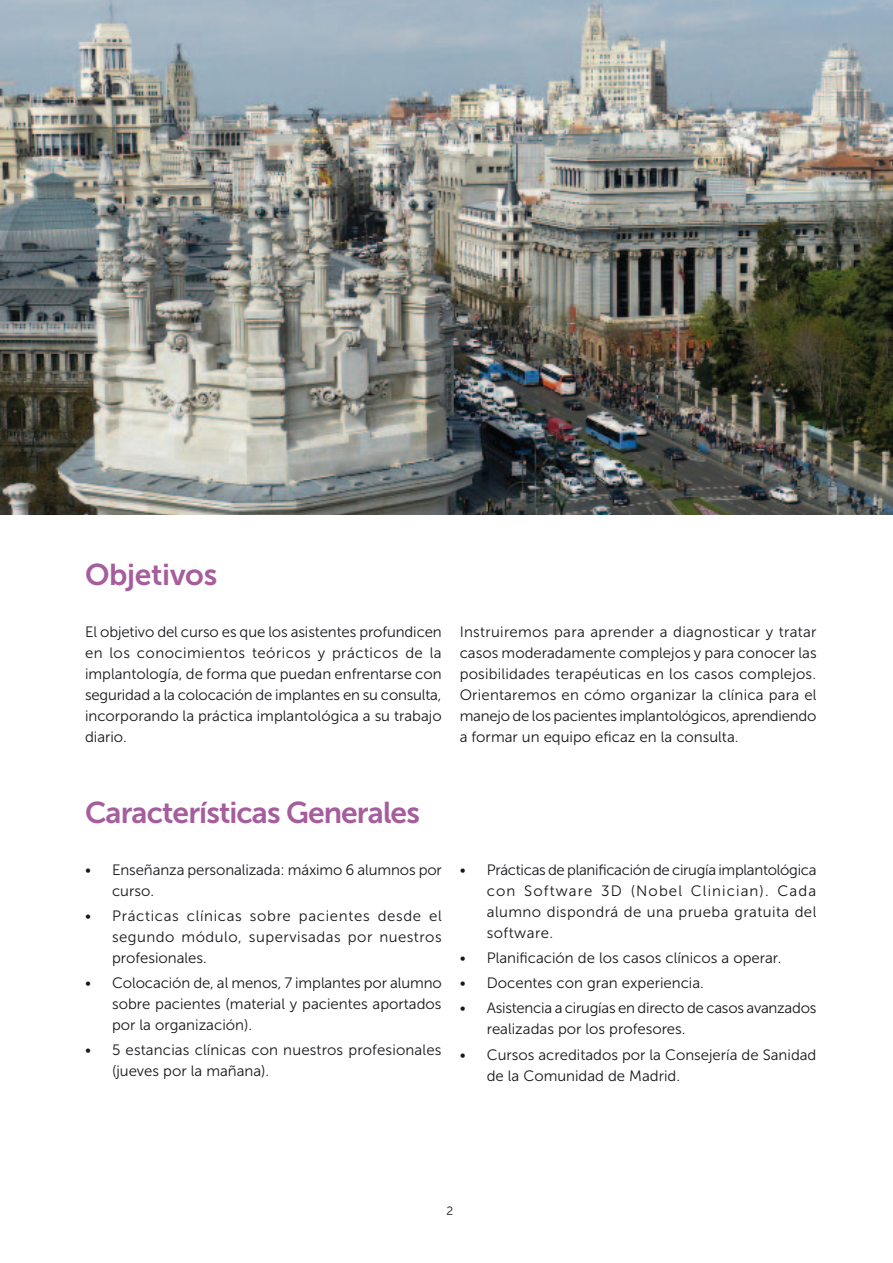
<style>
.page{position:relative;width:893px;height:1263px;background:#fff}
.page>*{position:absolute;margin:0;border:0;box-sizing:border-box;transform-origin:0 0}
.t1{font:30px "Museo Sans 700";letter-spacing:-.03em;color:#a65d9d}
.t2{font:30px "Museo Sans 700";letter-spacing:-.01em;color:#a65d9d}
.t3{font:15px/21px "Museo Sans 300";color:#1a171c;text-align:justify}
.t4{font:12px "Museo Sans 300";color:#1a171c}
</style>
<div class="page">
<img style="left:0;top:0;width:893px;height:515px">
<h1 class="t2" style="left:85px;top:558px;width:134px">Objetivos</h1>
<p class="t3" style="left:85px;top:621px;width:358px">El objetivo del curso es que los asistentes profundicen en los conocimientos teóricos y prácticos de la implantología, de forma que puedan enfrentarse con seguridad a la colocación de implantes en su consulta, incorporando la práctica implantológica a su trabajo diario.</p>
<p class="t3" style="left:460px;top:621px;width:358px">Instruiremos para aprender a diagnosticar y tratar casos moderadamente complejos y para conocer las posibilidades terapéuticas en los casos complejos.<br>Orientaremos en cómo organizar la clínica para el manejo de los pacientes implantológicos, aprendiendo a formar un equipo eficaz en la consulta.</p>
<h1 class="t1" style="left:85px;top:796px;width:336px">Características Generales</h1>
<p class="t3" style="left:112px;top:859px;width:331px;text-indent:-27px">• Enseñanza personalizada: máximo 6 alumnos por curso.</p>
<p class="t3" style="left:112px;top:905px;width:331px;text-indent:-27px">• Prácticas clínicas sobre pacientes desde el segundo módulo, supervisadas por nuestros profesionales.</p>
<p class="t3" style="left:112px;top:972px;width:331px;text-indent:-27px">• Colocación de, al menos, 7 implantes por alumno sobre pacientes (material y pacientes aportados por la organización).</p>
<p class="t3" style="left:112px;top:1040px;width:331px;text-indent:-27px">• 5 estancias clínicas con nuestros profesionales (jueves por la mañana).</p>
<p class="t3" style="left:487px;top:859px;width:331px;text-indent:-27px">• Prácticas de planificación de cirugía implantológica con Software 3D (Nobel Clinician). Cada alumno dispondrá de una prueba gratuita del software.</p>
<p class="t3" style="left:460px;top:947px;width:323px">• Planificación de los casos clínicos a operar.</p>
<p class="t3" style="left:460px;top:972px;width:246px">• Docentes con gran experiencia.</p>
<p class="t3" style="left:487px;top:998px;width:331px;text-indent:-27px">• Asistencia a cirugías en directo de casos avanzados realizadas por los profesores.</p>
<p class="t3" style="left:487px;top:1044px;width:331px;text-indent:-27px">• Cursos acreditados por la Consejería de Sanidad de la Comunidad de Madrid.</p>
<p class="t4" style="left:446px;top:1204px;width:8px">2</p>
</div>
